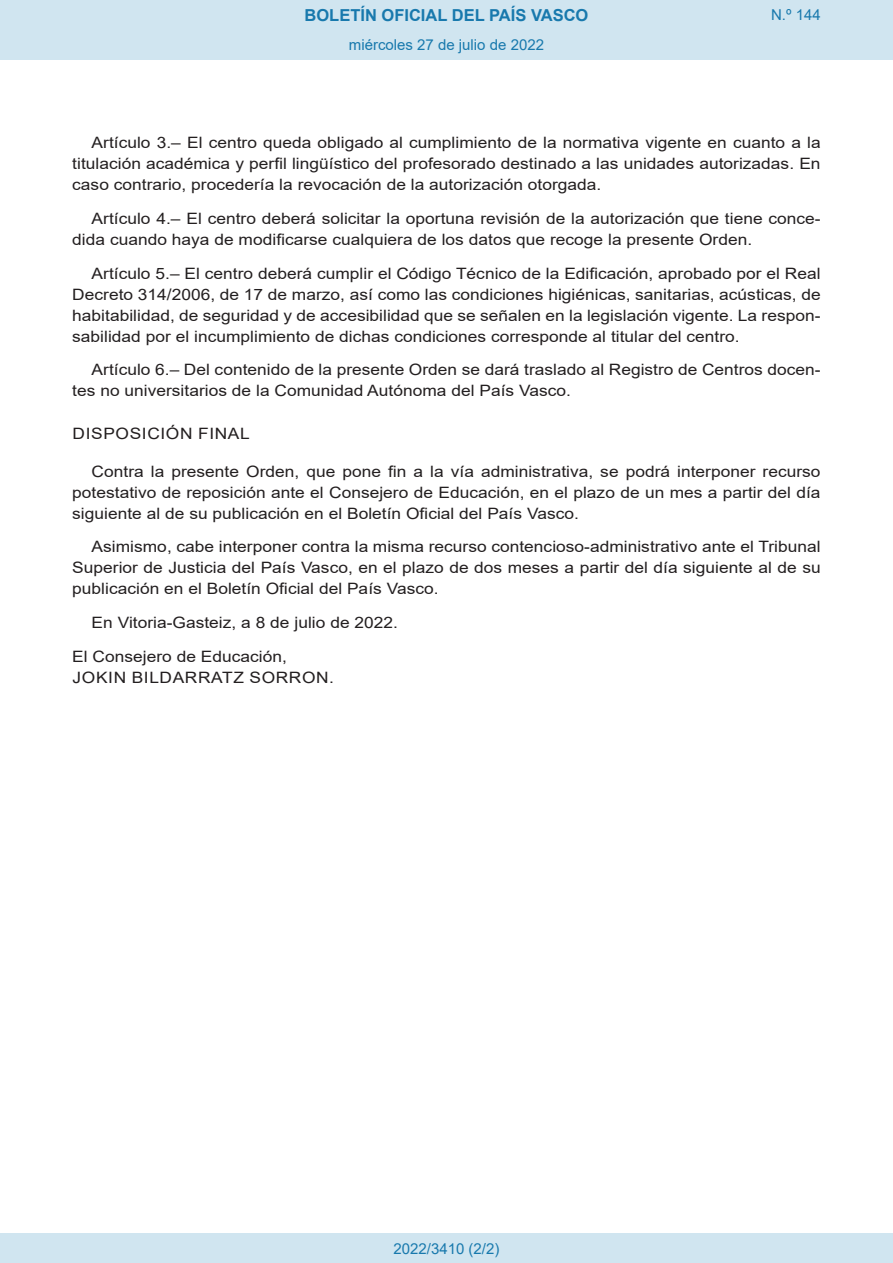
<style>
.page{position:relative;width:893px;height:1263px;background:#fff}
.page>*{position:absolute;margin:0;border:0;box-sizing:border-box;transform-origin:0 0}
.t1{font:700 16.5px "Arial";color:#1879ad}
.BOPVDetalle{font:15.6px/21px "Arial";color:#231f20;text-align:justify;scale:1.11 1}
.BOPVFirmaLugFec{font:15.6px "Arial";color:#231f20;scale:1.11 1}
.BOPVFirmaPuesto{font:15.6px "Arial";color:#231f20;scale:1.11 1}
.BOPVFirmaNombre{font:15.6px "Arial";letter-spacing:.035em;color:#231f20;scale:1.11 1}
.BOPVDisposicion{font:15.6px "Arial";letter-spacing:.035em;color:#231f20;scale:1.11 1}
.Paginacion_Centro{font:15px "Arial";color:#1879ad}
</style>
<div class="page">
<div style="left:0;top:0;width:893px;height:60px;background:#d0e5f0"></div>
<div style="left:0;top:1233px;width:893px;height:30px;background:#d0e5f0"></div>
<p class="t1" style="left:305px;top:3px;width:285px">BOLETÍN OFICIAL DEL PAÍS VASCO</p>
<p class="Paginacion_Centro" style="left:349px;top:35px;width:197px">miércoles 27 de julio de 2022</p>
<p class="Paginacion_Centro" style="left:771px;top:5px;width:51px">N.º 144</p>
<p class="BOPVDetalle" style="left:72px;top:132px;width:676px;text-indent:19px">Artículo 3.– El centro queda obligado al cumplimiento de la normativa vigente en cuanto a la titulación académica y perfil lingüístico del profesorado destinado a las unidades autorizadas. En caso contrario, procedería la revocación de la autorización otorgada.</p>
<p class="BOPVDetalle" style="left:72px;top:208px;width:676px;text-indent:19px">Artículo 4.– El centro deberá solicitar la oportuna revisión de la autorización que tiene conce&shy;dida cuando haya de modificarse cualquiera de los datos que recoge la presente Orden.</p>
<p class="BOPVDetalle" style="left:72px;top:263px;width:676px;text-indent:19px">Artículo 5.– El centro deberá cumplir el Código Técnico de la Edificación, aprobado por el Real Decreto 314/2006, de 17 de marzo, así como las condiciones higiénicas, sanitarias, acústicas, de habitabilidad, de seguridad y de accesibilidad que se señalen en la legislación vigente. La respon&shy;sabilidad por el incumplimiento de dichas condiciones corresponde al titular del centro.</p>
<p class="BOPVDetalle" style="left:72px;top:359px;width:676px;text-indent:19px">Artículo 6.– Del contenido de la presente Orden se dará traslado al Registro de Centros docen&shy;tes no universitarios de la Comunidad Autónoma del País Vasco.</p>
<p class="BOPVDisposicion" style="left:73px;top:422px;width:161px">DISPOSICIÓN FINAL</p>
<p class="BOPVDetalle" style="left:72px;top:461px;width:676px;text-indent:19px">Contra la presente Orden, que pone fin a la vía administrativa, se podrá interponer recurso potestativo de reposición ante el Consejero de Educación, en el plazo de un mes a partir del día siguiente al de su publicación en el Boletín Oficial del País Vasco.</p>
<p class="BOPVDetalle" style="left:72px;top:536px;width:676px;text-indent:19px">Asimismo, cabe interponer contra la misma recurso contencioso-administrativo ante el Tribunal Superior de Justicia del País Vasco, en el plazo de dos meses a partir del día siguiente al de su publicación en el Boletín Oficial del País Vasco.</p>
<p class="BOPVFirmaLugFec" style="left:92px;top:612px;width:277px">En Vitoria-Gasteiz, a 8 de julio de 2022.</p>
<p class="BOPVFirmaPuesto" style="left:72px;top:646px;width:195px">El Consejero de Educación,</p>
<p class="BOPVFirmaNombre" style="left:73px;top:667px;width:237px">JOKIN BILDARRATZ SORRON.</p>
<p class="Paginacion_Centro" style="left:393px;top:1238px;width:107px">2022/3410 (2/2)</p>
</div>
